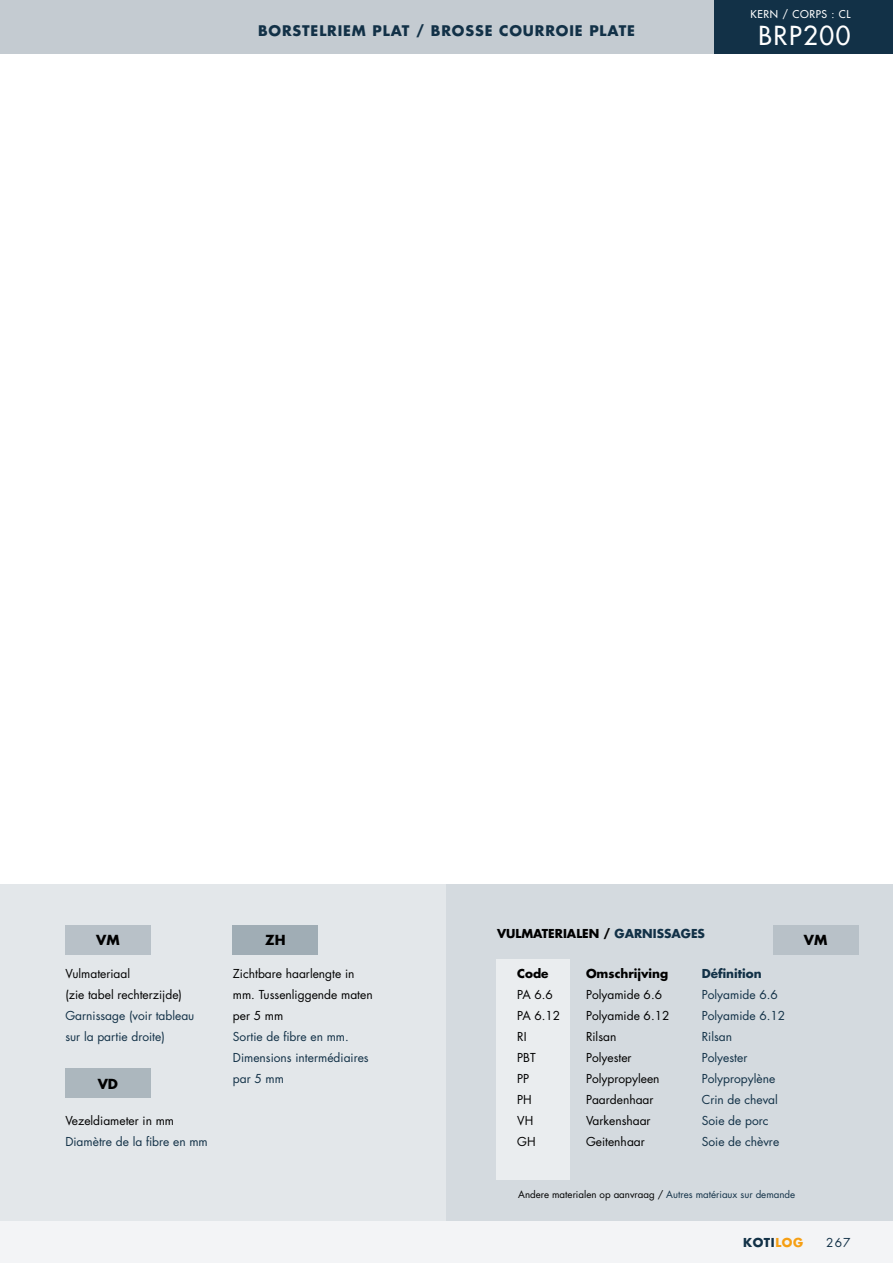
<style>
.page{position:relative;width:893px;height:1263px;background:#fff}
.page>*{position:absolute;margin:0;border:0;box-sizing:border-box;transform-origin:0 0}
.t1{font:500 25.5px "Futura Std";letter-spacing:.06em;color:#fff}
.t2{font:700 14.25px "Futura Std";letter-spacing:.06em;color:#123147}
.L_kop_onder{font:700 13.5px "Futura Std";color:#000}
.L_plat_onder{font:12px/21px "Futura Std";color:#000}
.L_plat_tabel{font:12px "Futura Std";color:#000}
.L_plat_tabel_ENGELS{font:12px "Futura Std";color:#123147}
.L_plat_onder-2{font:12px/21px "Futura Std";color:#123147}
.L_kop{font:700 12px "Futura Std";color:#000}
.L_plat_tabel_BOLD{font:700 12px "Futura Std";color:#000}
.L_plat_tabel_BOLD-2{font:700 12px "Futura Std";color:#123147}
.L_plat_tabel_BOLD-3{font:700 12px "Futura Std";letter-spacing:.05em;color:#123147}
.t3{font:500 10.5px "Futura Std";letter-spacing:.06em;color:#fff}
.L_plat_tabel-2{font:9.75px "Futura Std";color:#000}
.s1{color:#123147}
.s2{color:#f69f14}
</style>
<div class="page">
<div style="left:0;top:1221px;width:893px;height:42px;background:#f3f4f6"></div>
<div style="left:0;top:884px;width:447px;height:337px;background:#e3e7ea"></div>
<div style="left:447px;top:884px;width:446px;height:337px;background:#d4dadf"></div>
<div style="left:0;top:0;width:893px;height:53px;background:#c4cbd1"></div>
<div style="left:714px;top:0;width:179px;height:53px;background:#123147"></div>
<div style="left:496px;top:959px;width:75px;height:221px;background:#eaedef"></div>
<div style="left:773px;top:925px;width:85px;height:29px;background:#b8c1c8"></div>
<div style="left:65px;top:925px;width:85px;height:29px;background:#b8c1c8"></div>
<div style="left:233px;top:925px;width:85px;height:29px;background:#a0adb5"></div>
<div style="left:65px;top:1069px;width:85px;height:29px;background:#acb7be"></div>
<p class="t3" style="left:750px;top:8px;width:101px">KERN / CORPS : CL</p>
<p class="t2" style="left:258px;top:21px;width:378px">BORSTELRIEM PLAT / BROSSE COURROIE PLATE</p>
<p class="t1" style="left:758px;top:20px;width:93px">BRP200</p>
<p class="L_kop" style="left:497px;top:925px;width:209px">VULMATERIALEN / <span class="s1">GARNISSAGES</span></p>
<p class="L_kop_onder" style="left:96px;top:931px;width:25px">VM</p>
<p class="L_kop_onder" style="left:265px;top:931px;width:22px">ZH</p>
<p class="L_kop_onder" style="left:804px;top:931px;width:25px">VM</p>
<p class="L_plat_onder" style="left:65px;top:963px;width:118px">Vulmateriaal<br>(zie tabel rechterzijde)</p>
<p class="L_plat_onder-2" style="left:65px;top:1005px;width:131px">Garnissage (voir tableau sur la partie droite)</p>
<p class="L_plat_tabel_BOLD-2" style="left:702px;top:966px;width:61px">Définition</p>
<p class="L_plat_tabel_ENGELS" style="left:702px;top:987px;width:78px">Polyamide 6.6</p>
<p class="L_plat_tabel_ENGELS" style="left:702px;top:1008px;width:85px">Polyamide 6.12</p>
<p class="L_plat_tabel_ENGELS" style="left:702px;top:1029px;width:32px">Rilsan</p>
<p class="L_plat_tabel_ENGELS" style="left:702px;top:1050px;width:47px">Polyester</p>
<p class="L_plat_tabel_ENGELS" style="left:702px;top:1071px;width:75px">Polypropylène</p>
<p class="L_plat_tabel_ENGELS" style="left:702px;top:1092px;width:78px">Crin de cheval</p>
<p class="L_plat_tabel_ENGELS" style="left:702px;top:1113px;width:68px">Soie de porc</p>
<p class="L_plat_tabel_ENGELS" style="left:702px;top:1134px;width:79px">Soie de chèvre</p>
<p class="L_plat_tabel_BOLD" style="left:517px;top:966px;width:33px">Code</p>
<p class="L_plat_tabel_BOLD" style="left:586px;top:966px;width:84px">Omschrijving</p>
<p class="L_plat_tabel" style="left:517px;top:987px;width:37px">PA 6.6</p>
<p class="L_plat_tabel" style="left:586px;top:987px;width:78px">Polyamide 6.6</p>
<p class="L_plat_tabel" style="left:517px;top:1008px;width:45px">PA 6.12</p>
<p class="L_plat_tabel" style="left:586px;top:1008px;width:85px">Polyamide 6.12</p>
<p class="L_plat_tabel" style="left:517px;top:1029px;width:11px">RI</p>
<p class="L_plat_tabel" style="left:586px;top:1029px;width:32px">Rilsan</p>
<p class="L_plat_tabel" style="left:517px;top:1050px;width:20px">PBT</p>
<p class="L_plat_tabel" style="left:586px;top:1050px;width:47px">Polyester</p>
<p class="L_plat_tabel" style="left:517px;top:1071px;width:14px">PP</p>
<p class="L_plat_tabel" style="left:586px;top:1071px;width:75px">Polypropyleen</p>
<p class="L_plat_tabel" style="left:517px;top:1092px;width:16px">PH</p>
<p class="L_plat_tabel" style="left:586px;top:1092px;width:69px">Paardenhaar</p>
<p class="L_plat_tabel" style="left:517px;top:1113px;width:18px">VH</p>
<p class="L_plat_tabel" style="left:586px;top:1113px;width:66px">Varkenshaar</p>
<p class="L_plat_tabel" style="left:517px;top:1134px;width:20px">GH</p>
<p class="L_plat_tabel" style="left:586px;top:1134px;width:60px">Geitenhaar</p>
<p class="L_plat_onder" style="left:233px;top:963px;width:141px">Zichtbare haarlengte in mm. Tussenliggende maten per 5 mm<br><span class="s1">Sortie de fibre en mm.<br>Dimensions intermédiaires par 5 mm</span></p>
<p class="L_kop_onder" style="left:98px;top:1075px;width:22px">VD</p>
<p class="L_plat_onder" style="left:65px;top:1110px;width:110px">Vezeldiameter in mm</p>
<p class="L_plat_onder-2" style="left:65px;top:1131px;width:144px">Diamètre de la fibre en mm</p>
<p class="L_plat_tabel-2" style="left:518px;top:1188px;width:279px">Andere materialen op aanvraag / <span class="s1">Autres matériaux sur demande</span></p>
<p class="L_plat_tabel_BOLD-3" style="left:743px;top:1234px;width:62px">KOTI<span class="s2">LOG</span></p>
<p class="L_plat_onder-2" style="left:826px;top:1232px;width:26px">267</p>
</div>
